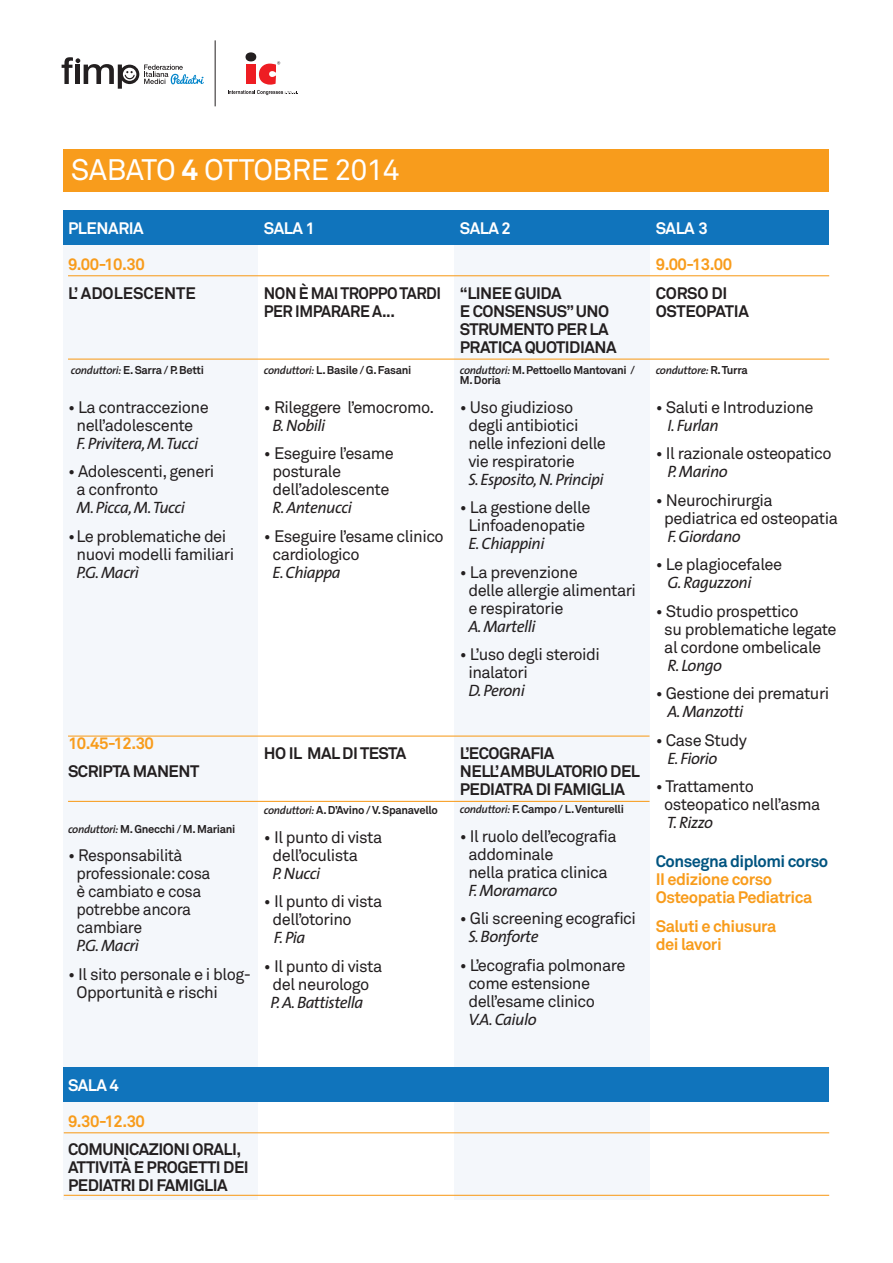
<style>
.page{position:relative;width:893px;height:1263px;background:#fff}
.page>*{position:absolute;margin:0;border:0;box-sizing:border-box;transform-origin:0 0}
.t1{font:29.4px "Akkurat";letter-spacing:-.015em;color:#fff}
.t2{font:16.5px/18px "Akkurat";letter-spacing:-.03em;color:#231f20}
.t3{font:italic 16.5px "The Sans";letter-spacing:-.03em;color:#231f20}
.t4{font:700 16.5px/18px "Akkurat";letter-spacing:-.03em;color:#231f20}
.t5{font:700 16.5px/18px "Akkurat";letter-spacing:-.03em;color:#f89c1c}
.t6{font:700 16.5px/18px "Akkurat";letter-spacing:-.03em;color:#231f20;scale:.95 1}
.t7{font:700 16.5px "Akkurat";letter-spacing:-.03em;color:#fff}
.t8{font:700 16.5px "Akkurat";letter-spacing:-.03em;color:#005480}
.t9{font:700 16.5px "Akkurat";color:#231f20}
.t10{font:700 11.25px/10.5px "Akkurat";letter-spacing:-.025em;color:#231f20}
.t11{font:italic 600 11.25px "The Sans";letter-spacing:-.025em;color:#231f20}
.s1{font-weight:700}
.s2{font-family:"The Sans";font-weight:600;font-style:italic}
.s3{font-family:"Akkurat";font-weight:700;font-style:normal}
</style>
<div class="page">
<div style="left:454px;top:239px;width:196px;height:960px;background:#f4f7fb"></div>
<div style="left:64px;top:239px;width:194px;height:960px;background:#f4f7fb"></div>
<div style="left:64px;top:210px;width:765px;height:35px;background:#1074bc"></div>
<div style="left:64px;top:1068px;width:765px;height:34px;background:#1074bc"></div>
<hr style="left:68px;top:275px;width:761px;height:1px;background:#f89c1c">
<hr style="left:68px;top:359px;width:761px;height:1px;background:#f89c1c">
<hr style="left:68px;top:735px;width:582px;height:2px;background:#f89c1c">
<hr style="left:68px;top:801px;width:582px;height:1px;background:#f89c1c">
<div style="left:64px;top:149px;width:765px;height:42px;background:#f89c1c"></div>
<svg style="left:62px;top:57px;width:142px;height:32px"></svg>
<div style="left:246px;top:52px;width:10px;height:9px;background:#231f20;border-radius:50%"></div>
<svg style="left:228px;top:61px;width:70px;height:34px"></svg>
<hr style="left:215px;top:40px;width:1px;height:66px;background:#231f20">
<hr style="left:64px;top:1195px;width:765px;height:1px;background:#f89c1c">
<hr style="left:64px;top:1132px;width:765px;height:1px;background:#f89c1c">
<h1 class="t1" style="left:71px;top:159px;width:330px">SABATO <span class="s1">4</span> OTTOBRE 2014</h1>
<p class="t7" style="left:68px;top:222px;width:77px">PLENARIA</p>
<p class="t5" style="left:68px;top:257px;width:78px">9.00-10.30</p>
<p class="t9" style="left:68px;top:287px;width:129px">L’ ADOLESCENTE</p>
<p class="t10" style="left:71px;top:365px;width:135px"><span class="s2">conduttori:</span> E.Sarra / P.Betti</p>
<p class="t2" style="left:68px;top:399px;width:142px;text-align:center">• La contraccezione nell’adolescente</p>
<p class="t3" style="left:77px;top:436px;width:123px">F.Privitera,M.Tucci</p>
<p class="t2" style="left:77px;top:464px;width:139px;text-indent:-9px">• Adolescenti,generi a confronto</p>
<p class="t3" style="left:77px;top:501px;width:110px">M.Picca,M.Tucci</p>
<p class="t2" style="left:68px;top:528px;width:168px;text-align:center">•Le problematiche dei nuovi modelli familiari</p>
<p class="t3" style="left:77px;top:565px;width:64px">P.G.Macrì</p>
<p class="t7" style="left:264px;top:222px;width:52px">SALA 1</p>
<p class="t6" style="left:264px;top:285px;width:188px">NON È MAITROPPOTARDI<br>PER IMPARARE A...</p>
<p class="t10" style="left:264px;top:365px;width:149px"><span class="s2">conduttori:</span> L.Basile / G.Fasani</p>
<p class="t2" style="left:264px;top:399px;width:172px">• Rileggere l’emocromo.</p>
<p class="t3" style="left:272px;top:418px;width:54px">B.Nobili</p>
<p class="t2" style="left:272px;top:446px;width:123px;text-indent:-9px">• Eseguire l’esame posturale dell’adolescente</p>
<p class="t3" style="left:272px;top:501px;width:81px">R.Antenucci</p>
<p class="t2" style="left:272px;top:528px;width:173px;text-indent:-9px">• Eseguire l’esame clinico cardiologico</p>
<p class="t3" style="left:272px;top:565px;width:70px">E.Chiappa</p>
<p class="t5" style="left:68px;top:735px;width:88px">10.45-12.30</p>
<p class="t4" style="left:68px;top:764px;width:133px">SCRIPTA MANENT</p>
<p class="t10" style="left:68px;top:824px;width:169px"><span class="s2">conduttori:</span> M.Gnecchi / M.Mariani</p>
<p class="t2" style="left:77px;top:848px;width:135px;text-indent:-9px">• Responsabilità professionale:cosa è cambiato e cosa potrebbe ancora cambiare</p>
<p class="t3" style="left:77px;top:939px;width:64px">P.G.Macrì</p>
<p class="t2" style="left:77px;top:966px;width:176px;text-indent:-9px">• Il sito personale e i blog-<br>Opportunità e rischi</p>
<p class="t4" style="left:264px;top:745px;width:144px">HO IL MALDITESTA</p>
<p class="t10" style="left:264px;top:806px;width:175px"><span class="s2">conduttori:</span> A.D’Avino / V.Spanavello</p>
<p class="t2" style="left:272px;top:829px;width:111px;text-indent:-9px">• Il punto di vista dell’oculista</p>
<p class="t3" style="left:272px;top:866px;width:49px">P.Nucci</p>
<p class="t2" style="left:272px;top:894px;width:111px;text-indent:-9px">• Il punto di vista dell’otorino</p>
<p class="t3" style="left:274px;top:931px;width:33px">F.Pia</p>
<p class="t2" style="left:264px;top:958px;width:120px;text-align:center">• Il punto di vista del neurologo</p>
<p class="t3" style="left:270px;top:995px;width:94px">P.A.Battistella</p>
<p class="t7" style="left:460px;top:222px;width:52px">SALA 2</p>
<p class="t4" style="left:460px;top:285px;width:158px">“LINEE GUIDA<br>E CONSENSUS”UNO<br>STRUMENTO PER LA<br>PRATICA QUOTIDIANA</p>
<p class="t10" style="left:460px;top:365px;width:177px"><span class="s2">conduttori:</span> M.Pettoello Mantovani /<br>M.Doria</p>
<p class="t2" style="left:468px;top:399px;width:139px;text-indent:-9px">• Uso giudizioso degli antibiotici nelle infezioni delle vie respiratorie</p>
<p class="t3" style="left:468px;top:472px;width:137px">S.Esposito,N.Principi</p>
<p class="t2" style="left:460px;top:500px;width:132px;text-align:center">• La gestione delle<br>Linfoadenopatie</p>
<p class="t3" style="left:468px;top:537px;width:78px">E.Chiappini</p>
<p class="t2" style="left:468px;top:564px;width:169px;text-indent:-9px">• La prevenzione<br>delle allergie alimentari e respiratorie</p>
<p class="t3" style="left:468px;top:619px;width:69px">A.Martelli</p>
<p class="t2" style="left:468px;top:647px;width:133px;text-indent:-9px">• L’uso degli steroidi inalatori</p>
<p class="t3" style="left:468px;top:684px;width:58px">D.Peroni</p>
<p class="t4" style="left:460px;top:746px;width:182px">L’ECOGRAFIA<br>NELL’AMBULATORIO DEL<br>PEDIATRA DI FAMIGLIA</p>
<p class="t10" style="left:460px;top:805px;width:166px"><span class="s2">conduttori:</span> F.Campo / L.Venturelli</p>
<p class="t2" style="left:468px;top:828px;width:150px;text-indent:-9px">• Il ruolo dell’ecografia addominale<br>nella pratica clinica</p>
<p class="t3" style="left:468px;top:883px;width:90px">F.Moramarco</p>
<p class="t2" style="left:460px;top:911px;width:178px">• Gli screening ecografici</p>
<p class="t3" style="left:468px;top:930px;width:72px">S.Bonforte</p>
<p class="t2" style="left:468px;top:957px;width:159px;text-indent:-9px">• L’ecografia polmonare come estensione dell’esame clinico</p>
<p class="t3" style="left:468px;top:1012px;width:70px">V.A.Caiulo</p>
<p class="t7" style="left:656px;top:222px;width:54px">SALA 3</p>
<p class="t5" style="left:656px;top:257px;width:78px">9.00-13.00</p>
<p class="t4" style="left:656px;top:285px;width:95px">CORSO DI<br>OSTEOPATIA</p>
<p class="t11" style="left:656px;top:365px;width:93px">conduttore: <span class="s3">R.Turra</span></p>
<p class="t2" style="left:656px;top:399px;width:159px">• Saluti e Introduzione</p>
<p class="t3" style="left:667px;top:418px;width:53px">I. Furlan</p>
<p class="t2" style="left:656px;top:446px;width:177px">• Il razionale osteopatico</p>
<p class="t3" style="left:667px;top:465px;width:62px">P.Marino</p>
<p class="t2" style="left:664px;top:492px;width:175px;text-indent:-9px">• Neurochirurgia pediatrica ed osteopatia</p>
<p class="t3" style="left:667px;top:529px;width:75px">F.Giordano</p>
<p class="t2" style="left:656px;top:557px;width:128px">• Le plagiocefalee</p>
<p class="t3" style="left:667px;top:576px;width:86px">G.Raguzzoni</p>
<p class="t2" style="left:664px;top:603px;width:174px;text-indent:-9px">• Studio prospettico<br>su problematiche legate al cordone ombelicale</p>
<p class="t3" style="left:667px;top:658px;width:56px">R. Longo</p>
<p class="t2" style="left:656px;top:686px;width:175px">• Gestione dei prematuri</p>
<p class="t3" style="left:667px;top:705px;width:78px">A.Manzotti</p>
<p class="t2" style="left:656px;top:732px;width:93px">• Case Study</p>
<p class="t3" style="left:667px;top:751px;width:51px">E. Fiorio</p>
<p class="t2" style="left:664px;top:779px;width:158px;text-indent:-9px">• Trattamento osteopatico nell’asma</p>
<p class="t3" style="left:667px;top:816px;width:48px">T.Rizzo</p>
<p class="t8" style="left:656px;top:855px;width:174px">Consegna diplomi corso</p>
<p class="t5" style="left:656px;top:872px;width:158px">II edizione corso<br>Osteopatia Pediatrica</p>
<p class="t5" style="left:656px;top:918px;width:122px">Saluti e chiusura dei lavori</p>
<p class="t7" style="left:68px;top:1079px;width:52px">SALA 4</p>
<p class="t5" style="left:68px;top:1113px;width:78px">9.30-12.30</p>
<p class="t4" style="left:68px;top:1142px;width:182px">COMUNICAZIONI ORALI,<br>ATTIVITÀ E PROGETTI DEI<br>PEDIATRI DI FAMIGLIA</p>
</div>
